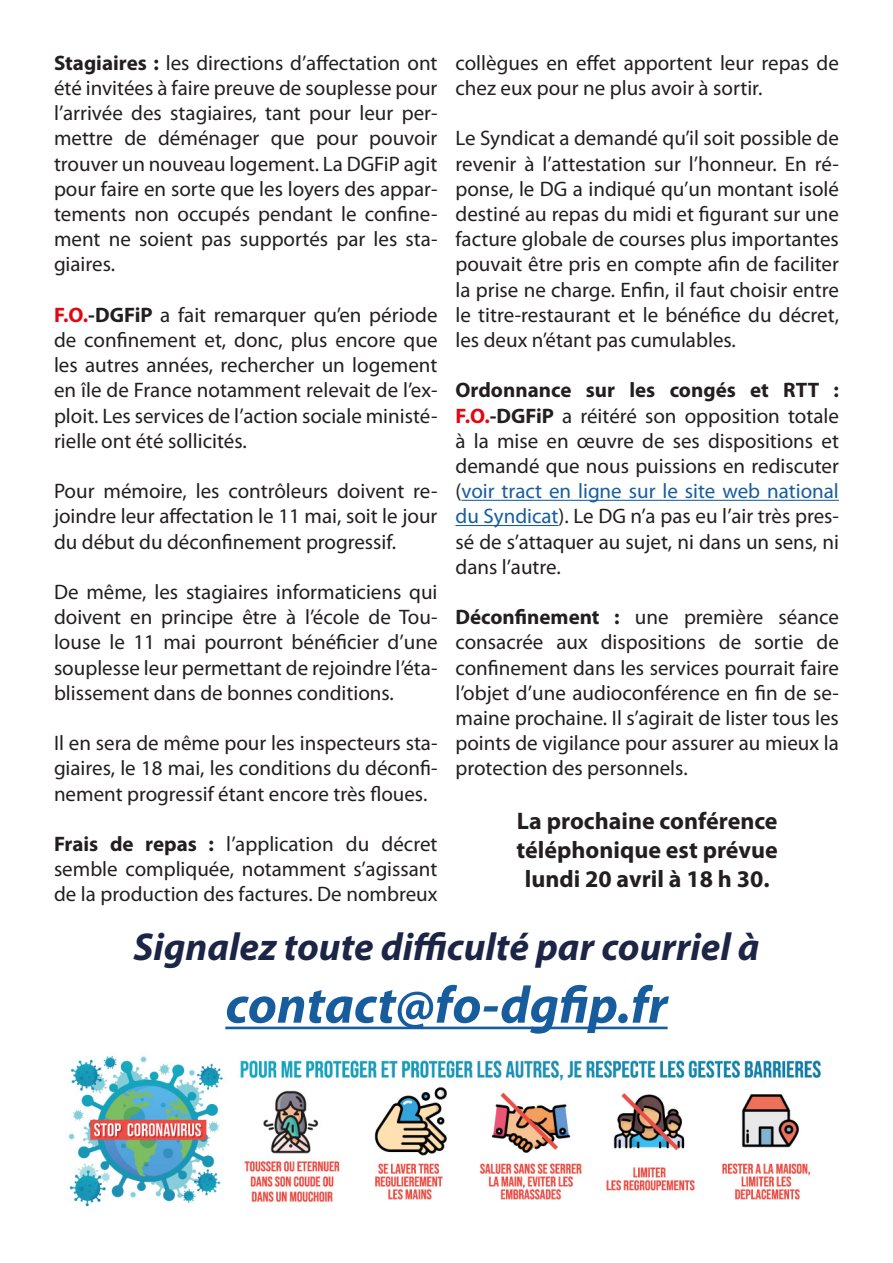
<style>
.page{position:relative;width:893px;height:1263px;background:#fff}
.page>*{position:absolute;margin:0;border:0;box-sizing:border-box;transform-origin:0 0}
.t1{font:italic 700 52.5px "Myriad Pro";color:#175d9e}
.t2{font:italic 700 39px "Myriad Pro";color:#1c2546}
.t3{font:700 24px "Myriad Pro";color:#231f20}
.t4{font:21px/25.2px "Myriad Pro";color:#231f20;text-align:justify}
.s1{font-weight:700}
.s2{font-weight:700;color:#e30713}
.s3{color:#175d9e}
</style>
<div class="page">
<hr style="left:461px;top:500px;width:378px;height:1px;background:#175d9e">
<hr style="left:455px;top:525px;width:103px;height:1px;background:#175d9e">
<img style="left:68px;top:1055px;width:753px;height:152px">
<hr style="left:225px;top:1026px;width:443px;height:3px;background:#175d9e">
<p class="t4" style="left:54px;top:50px;width:385px"><span class="s1">Stagiaires :</span> les directions d’affectation ont été invitées à faire preuve de souplesse pour l’arrivée des stagiaires, tant pour leur per&shy;mettre de déménager que pour pouvoir trouver un nouveau logement. La DGFiP agit pour faire en sorte que les loyers des appar&shy;tements non occupés pendant le confine&shy;ment ne soient pas supportés par les sta&shy;giaires.</p>
<p class="t4" style="left:54px;top:302px;width:385px"><span class="s2">F.O.</span><span class="s1">-DGFiP</span> a fait remarquer qu’en période de confinement et, donc, plus encore que les autres années, rechercher un logement en île de France notamment relevait de l’ex&shy;ploit. Les services de l’action sociale ministé&shy;rielle ont été sollicités.</p>
<p class="t4" style="left:54px;top:478px;width:385px">Pour mémoire, les contrôleurs doivent re&shy;joindre leur affectation le 11 mai, soit le jour du début du déconfinement progressif.</p>
<p class="t4" style="left:54px;top:579px;width:385px">De même, les stagiaires informaticiens qui doivent en principe être à l’école de Tou&shy;louse le 11 mai pourront bénéficier d’une souplesse leur permettant de rejoindre l’éta&shy;blissement dans de bonnes conditions.</p>
<p class="t4" style="left:54px;top:730px;width:385px">Il en sera de même pour les inspecteurs sta&shy;giaires, le 18 mai, les conditions du déconfi&shy;nement progressif étant encore très floues.</p>
<p class="t4" style="left:54px;top:831px;width:385px"><span class="s1">Frais de repas :</span> l’application du décret semble compliquée, notamment s’agissant de la production des factures. De nombreux</p>
<p class="t4" style="left:455px;top:50px;width:385px">collègues en effet apportent leur repas de chez eux pour ne plus avoir à sortir.</p>
<p class="t4" style="left:455px;top:125px;width:385px">Le Syndicat a demandé qu’il soit possible de revenir à l’attestation sur l’honneur. En ré&shy;ponse, le DG a indiqué qu’un montant isolé destiné au repas du midi et figurant sur une facture globale de courses plus importantes pouvait être pris en compte afin de faciliter la prise ne charge. Enfin, il faut choisir entre le titre-restaurant et le bénéfice du décret, les deux n’étant pas cumulables.</p>
<p class="t4" style="left:455px;top:377px;width:385px"><span class="s1">Ordonnance sur les congés et RTT :<br></span><span class="s2">F.O.</span><span class="s1">-DGFiP</span> a réitéré son opposition totale à la mise en œuvre de ses dispositions et demandé que nous puissions en rediscuter (<span class="s3">voir tract en ligne sur le site web national du Syndicat</span>). Le DG n’a pas eu l’air très pres&shy;sé de s’attaquer au sujet, ni dans un sens, ni dans l’autre.</p>
<p class="t4" style="left:455px;top:604px;width:385px"><span class="s1">Déconfinement :</span> une première séance consacrée aux dispositions de sortie de confinement dans les services pourrait faire l’objet d’une audioconférence en fin de se&shy;maine prochaine. Il s’agirait de lister tous les points de vigilance pour assurer au mieux la protection des personnels.</p>
<p class="t3" style="left:517px;top:806px;width:262px">La prochaine conférence</p>
<p class="t3" style="left:517px;top:834px;width:263px">téléphonique est prévue</p>
<p class="t3" style="left:525px;top:863px;width:246px">lundi 20 avril à 18 h 30.</p>
<p class="t2" style="left:134px;top:921px;width:627px">Signalez toute difficulté par courriel à</p>
<p class="t1" style="left:225px;top:971px;width:444px">contact@fo-dgfip.fr</p>
</div>
